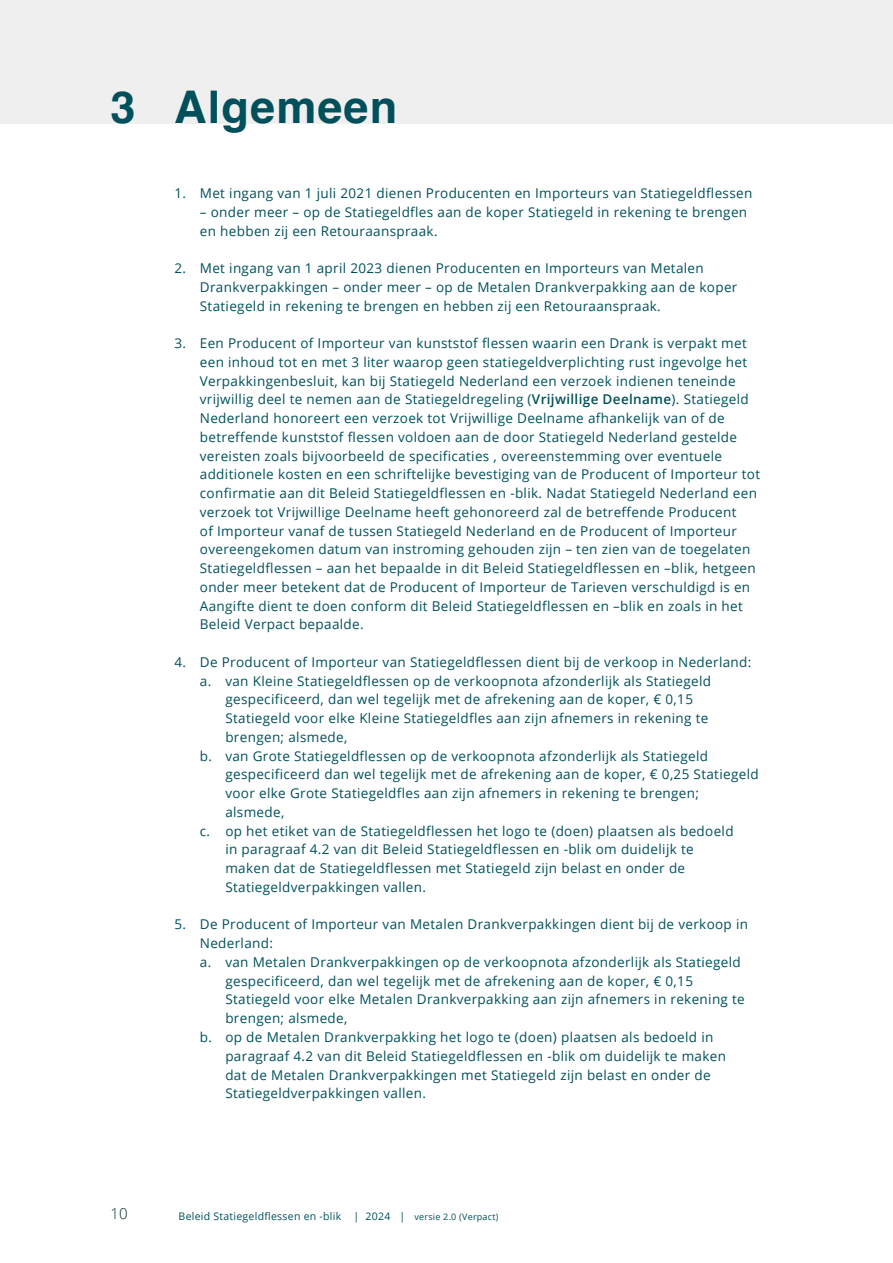
<style>
.page{position:relative;width:893px;height:1263px;background:#fff}
.page>*{position:absolute;margin:0;border:0;box-sizing:border-box;transform-origin:0 0}
.t1{font:700 45px "Helvetica";letter-spacing:.025em;color:#00505b}
.t2{font:300 15px "Open Sans";color:#0d2e33}
.t3{font:13.5px/18.8px "Open Sans";letter-spacing:.025em;color:#00505b}
.t4{font:10.5px "Open Sans";letter-spacing:.025em;color:#00505b}
.s1{font-weight:600}
.s2{font-size:9px}
</style>
<div class="page">
<div style="left:0;top:0;width:893px;height:123px;background:#efefef"></div>
<h1 class="t1" style="left:111px;top:80px;width:288px">3 Algemeen</h1>
<p class="t3" style="left:174px;top:183px;width:580px">1. Met ingang van 1 juli 2021 dienen Producenten en Importeurs van Statiegeldflessen</p>
<p class="t3" style="left:200px;top:202px;width:549px">– onder meer – op de Statiegeldfles aan de koper Statiegeld in rekening te brengen en hebben zij een Retouraanspraak.</p>
<p class="t3" style="left:200px;top:258px;width:539px;text-indent:-26px">2. Met ingang van 1 april 2023 dienen Producenten en Importeurs van Metalen<br>Drankverpakkingen – onder meer – op de Metalen Drankverpakking aan de koper<br>Statiegeld in rekening te brengen en hebben zij een Retouraanspraak.</p>
<p class="t3" style="left:200px;top:333px;width:562px;text-indent:-26px">3. Een Producent of Importeur van kunststof flessen waarin een Drank is verpakt met een inhoud tot en met 3 liter waarop geen statiegeldverplichting rust ingevolge het Verpakkingenbesluit, kan bij Statiegeld Nederland een verzoek indienen teneinde vrijwillig deel te nemen aan de Statiegeldregeling (<span class="s1">Vrijwillige Deelname</span>). Statiegeld Nederland honoreert een verzoek tot Vrijwillige Deelname afhankelijk van of de betreffende kunststof flessen voldoen aan de door Statiegeld Nederland gestelde vereisten zoals bijvoorbeeld de specificaties , overeenstemming over eventuele additionele kosten en een schriftelijke bevestiging van de Producent of Importeur tot confirmatie aan dit Beleid Statiegeldflessen en -blik. Nadat Statiegeld Nederland een verzoek tot Vrijwillige Deelname heeft gehonoreerd zal de betreffende Producent<br>of Importeur vanaf de tussen Statiegeld Nederland en de Producent of Importeur overeengekomen datum van instroming gehouden zijn – ten zien van de toegelaten Statiegeldflessen – aan het bepaalde in dit Beleid Statiegeldflessen en –blik, hetgeen onder meer betekent dat de Producent of Importeur de Tarieven verschuldigd is en Aangifte dient te doen conform dit Beleid Statiegeldflessen en –blik en zoals in het Beleid Verpact bepaalde.</p>
<p class="t3" style="left:174px;top:652px;width:579px">4. De Producent of Importeur van Statiegeldflessen dient bij de verkoop in Nederland:</p>
<p class="t3" style="left:200px;top:671px;width:513px">a. van Kleine Statiegeldflessen op de verkoopnota afzonderlijk als Statiegeld</p>
<p class="t3" style="left:225px;top:690px;width:469px">gespecificeerd, dan wel tegelijk met de afrekening aan de koper, € 0,15</p>
<p class="t3" style="left:225px;top:708px;width:485px">Statiegeld voor elke Kleine Statiegeldfles aan zijn afnemers in rekening te</p>
<p class="t3" style="left:225px;top:727px;width:124px">brengen; alsmede,</p>
<p class="t3" style="left:200px;top:746px;width:510px">b. van Grote Statiegeldflessen op de verkoopnota afzonderlijk als Statiegeld</p>
<p class="t3" style="left:225px;top:765px;width:535px">gespecificeerd dan wel tegelijk met de afrekening aan de koper, € 0,25 Statiegeld</p>
<p class="t3" style="left:225px;top:783px;width:475px">voor elke Grote Statiegeldfles aan zijn afnemers in rekening te brengen;</p>
<p class="t3" style="left:225px;top:802px;width:61px">alsmede,</p>
<p class="t3" style="left:200px;top:821px;width:535px">c. op het etiket van de Statiegeldflessen het logo te (doen) plaatsen als bedoeld</p>
<p class="t3" style="left:225px;top:840px;width:470px">in paragraaf 4.2 van dit Beleid Statiegeldflessen en -blik om duidelijk te</p>
<p class="t3" style="left:225px;top:858px;width:461px">maken dat de Statiegeldflessen met Statiegeld zijn belast en onder de</p>
<p class="t3" style="left:225px;top:877px;width:202px">Statiegeldverpakkingen vallen.</p>
<p class="t3" style="left:174px;top:915px;width:575px">5. De Producent of Importeur van Metalen Drankverpakkingen dient bij de verkoop in</p>
<p class="t3" style="left:200px;top:933px;width:75px">Nederland:</p>
<p class="t3" style="left:200px;top:952px;width:542px">a. van Metalen Drankverpakkingen op de verkoopnota afzonderlijk als Statiegeld</p>
<p class="t3" style="left:225px;top:971px;width:469px">gespecificeerd, dan wel tegelijk met de afrekening aan de koper, € 0,15</p>
<p class="t3" style="left:225px;top:990px;width:521px">Statiegeld voor elke Metalen Drankverpakking aan zijn afnemers in rekening te</p>
<p class="t3" style="left:225px;top:1008px;width:124px">brengen; alsmede,</p>
<p class="t3" style="left:200px;top:1027px;width:515px">b. op de Metalen Drankverpakking het logo te (doen) plaatsen als bedoeld in</p>
<p class="t3" style="left:225px;top:1046px;width:502px">paragraaf 4.2 van dit Beleid Statiegeldflessen en -blik om duidelijk te maken</p>
<p class="t3" style="left:225px;top:1065px;width:487px">dat de Metalen Drankverpakkingen met Statiegeld zijn belast en onder de</p>
<p class="t3" style="left:225px;top:1083px;width:202px">Statiegeldverpakkingen vallen.</p>
<p class="t2" style="left:111px;top:1203px;width:19px">10</p>
<p class="t4" style="left:179px;top:1209px;width:321px">Beleid Statiegeldflessen en -blik | 2024 | <span class="s2">versie 2.0 (Verpact)</span></p>
</div>
